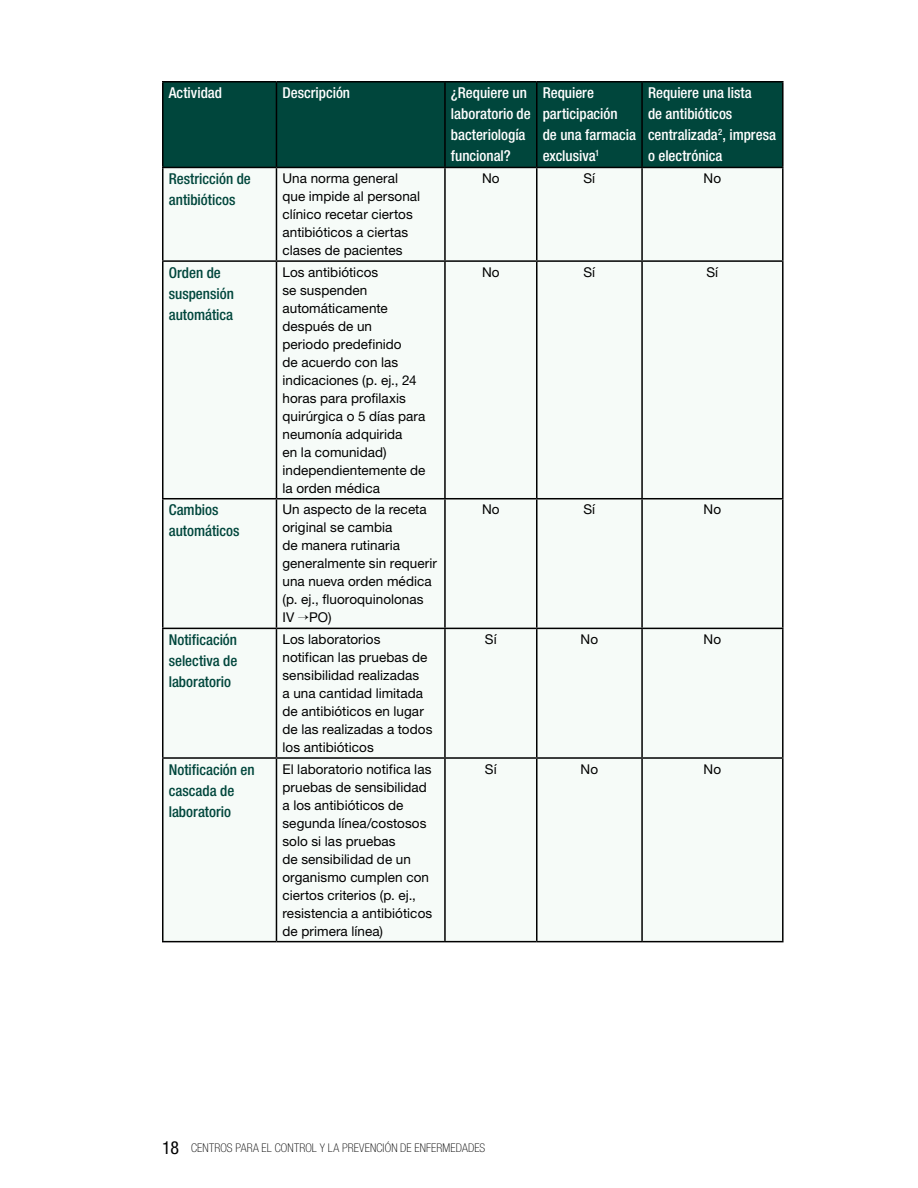
<style>
.page{position:relative;width:918px;height:1188px;background:#fff}
.page>*{position:absolute;margin:0;border:0;box-sizing:border-box;transform-origin:0 0}
.TH_COL_1{font:500 condensed 15px/21px "Helvetica Neue LT Std";color:#fff}
.TH_Row_1A{font:500 condensed 15px/21px "Helvetica Neue LT Std";color:#00463c}
.TD_1A{font:13.5px/18px "Helvetica Neue LT Std";letter-spacing:.005em;color:#000}
.t1{font:100 condensed 12px "Helvetica Neue LT Std";letter-spacing:.01em;color:#000}
.s1{font-weight:400;font-size:18px}
</style>
<div class="page">
<div style="left:164px;top:82px;width:618px;height:85px;background:#00463c"></div>
<div style="left:164px;top:168px;width:618px;height:773px;background:#f6fbf8"></div>
<hr style="left:162px;top:81px;width:114px;height:1px;background:#000">
<hr style="left:162px;top:82px;width:2px;height:85px;background:#000">
<hr style="left:276px;top:81px;width:169px;height:1px;background:#000">
<hr style="left:276px;top:82px;width:1px;height:85px;background:#000">
<hr style="left:445px;top:81px;width:92px;height:1px;background:#000">
<hr style="left:444px;top:82px;width:2px;height:85px;background:#000">
<hr style="left:537px;top:81px;width:105px;height:1px;background:#000">
<hr style="left:536px;top:82px;width:2px;height:85px;background:#000">
<hr style="left:642px;top:81px;width:142px;height:1px;background:#000">
<hr style="left:641px;top:82px;width:2px;height:85px;background:#000">
<hr style="left:782px;top:82px;width:2px;height:85px;background:#000">
<hr style="left:162px;top:167px;width:114px;height:1px;background:#000">
<hr style="left:162px;top:168px;width:2px;height:92px;background:#000">
<hr style="left:276px;top:167px;width:169px;height:1px;background:#000">
<hr style="left:276px;top:168px;width:1px;height:92px;background:#000">
<hr style="left:445px;top:167px;width:92px;height:1px;background:#000">
<hr style="left:444px;top:168px;width:2px;height:92px;background:#000">
<hr style="left:537px;top:167px;width:105px;height:1px;background:#000">
<hr style="left:536px;top:168px;width:2px;height:92px;background:#000">
<hr style="left:642px;top:167px;width:142px;height:1px;background:#000">
<hr style="left:641px;top:168px;width:2px;height:92px;background:#000">
<hr style="left:782px;top:168px;width:2px;height:92px;background:#000">
<hr style="left:162px;top:260px;width:114px;height:2px;background:#000">
<hr style="left:162px;top:262px;width:2px;height:236px;background:#000">
<hr style="left:276px;top:260px;width:169px;height:2px;background:#000">
<hr style="left:276px;top:262px;width:1px;height:236px;background:#000">
<hr style="left:445px;top:260px;width:92px;height:2px;background:#000">
<hr style="left:444px;top:262px;width:2px;height:236px;background:#000">
<hr style="left:537px;top:260px;width:105px;height:2px;background:#000">
<hr style="left:536px;top:262px;width:2px;height:236px;background:#000">
<hr style="left:642px;top:260px;width:142px;height:2px;background:#000">
<hr style="left:641px;top:262px;width:2px;height:236px;background:#000">
<hr style="left:782px;top:262px;width:2px;height:236px;background:#000">
<hr style="left:162px;top:498px;width:114px;height:1px;background:#000">
<hr style="left:162px;top:499px;width:2px;height:129px;background:#000">
<hr style="left:276px;top:498px;width:169px;height:1px;background:#000">
<hr style="left:276px;top:499px;width:1px;height:129px;background:#000">
<hr style="left:445px;top:498px;width:92px;height:1px;background:#000">
<hr style="left:444px;top:499px;width:2px;height:129px;background:#000">
<hr style="left:537px;top:498px;width:105px;height:1px;background:#000">
<hr style="left:536px;top:499px;width:2px;height:129px;background:#000">
<hr style="left:642px;top:498px;width:142px;height:1px;background:#000">
<hr style="left:641px;top:499px;width:2px;height:129px;background:#000">
<hr style="left:782px;top:499px;width:2px;height:129px;background:#000">
<hr style="left:162px;top:628px;width:114px;height:1px;background:#000">
<hr style="left:162px;top:629px;width:2px;height:128px;background:#000">
<hr style="left:276px;top:628px;width:169px;height:1px;background:#000">
<hr style="left:276px;top:629px;width:1px;height:128px;background:#000">
<hr style="left:445px;top:628px;width:92px;height:1px;background:#000">
<hr style="left:444px;top:629px;width:2px;height:128px;background:#000">
<hr style="left:537px;top:628px;width:105px;height:1px;background:#000">
<hr style="left:536px;top:629px;width:2px;height:128px;background:#000">
<hr style="left:642px;top:628px;width:142px;height:1px;background:#000">
<hr style="left:641px;top:629px;width:2px;height:128px;background:#000">
<hr style="left:782px;top:629px;width:2px;height:128px;background:#000">
<hr style="left:162px;top:757px;width:114px;height:2px;background:#000">
<hr style="left:162px;top:759px;width:2px;height:182px;background:#000">
<hr style="left:276px;top:757px;width:169px;height:2px;background:#000">
<hr style="left:276px;top:759px;width:1px;height:182px;background:#000">
<hr style="left:445px;top:757px;width:92px;height:2px;background:#000">
<hr style="left:444px;top:759px;width:2px;height:182px;background:#000">
<hr style="left:537px;top:757px;width:105px;height:2px;background:#000">
<hr style="left:536px;top:759px;width:2px;height:182px;background:#000">
<hr style="left:642px;top:757px;width:142px;height:2px;background:#000">
<hr style="left:641px;top:759px;width:2px;height:182px;background:#000">
<hr style="left:782px;top:759px;width:2px;height:182px;background:#000">
<hr style="left:162px;top:941px;width:114px;height:1px;background:#000">
<hr style="left:276px;top:941px;width:169px;height:1px;background:#000">
<hr style="left:445px;top:941px;width:92px;height:1px;background:#000">
<hr style="left:537px;top:941px;width:105px;height:1px;background:#000">
<hr style="left:642px;top:941px;width:142px;height:1px;background:#000">
<p class="TH_COL_1" style="left:169px;top:82px;width:55px">Actividad</p>
<p class="TH_COL_1" style="left:282px;top:82px;width:69px">Descripción</p>
<p class="TH_COL_1" style="left:451px;top:82px;width:81px">¿Requiere un laboratorio de bacteriología funcional?</p>
<p class="TH_COL_1" style="left:543px;top:82px;width:95px">Requiere participación<br>de una farmacia exclusiva<sup>1</sup></p>
<p class="TH_COL_1" style="left:648px;top:82px;width:130px">Requiere una lista<br>de antibióticos centralizada<sup>2</sup>, impresa o electrónica</p>
<p class="TH_Row_1A" style="left:169px;top:168px;width:84px">Restricción de antibióticos</p>
<p class="TD_1A" style="left:282px;top:169px;width:139px">Una norma general que impide al personal clínico recetar ciertos antibióticos a ciertas clases de pacientes</p>
<p class="TD_1A" style="left:482px;top:169px;width:19px">No</p>
<p class="TD_1A" style="left:584px;top:169px;width:13px">Sí</p>
<p class="TD_1A" style="left:704px;top:169px;width:19px">No</p>
<p class="TH_Row_1A" style="left:169px;top:262px;width:67px">Orden de suspensión automática</p>
<p class="TD_1A" style="left:282px;top:263px;width:145px">Los antibióticos<br>se suspenden automáticamente después de un<br>periodo predefinido<br>de acuerdo con las indicaciones (p. ej., 24 horas para profilaxis quirúrgica o 5 días para neumonía adquirida<br>en la comunidad) independientemente de la orden médica</p>
<p class="TD_1A" style="left:482px;top:263px;width:19px">No</p>
<p class="TD_1A" style="left:584px;top:263px;width:13px">Sí</p>
<p class="TD_1A" style="left:707px;top:263px;width:13px">Sí</p>
<p class="TH_Row_1A" style="left:169px;top:499px;width:72px">Cambios automáticos</p>
<p class="TD_1A" style="left:282px;top:500px;width:156px">Un aspecto de la receta original se cambia<br>de manera rutinaria generalmente sin requerir una nueva orden médica (p. ej., fluoroquinolonas<br>IV →PO)</p>
<p class="TD_1A" style="left:482px;top:500px;width:19px">No</p>
<p class="TD_1A" style="left:584px;top:500px;width:13px">Sí</p>
<p class="TD_1A" style="left:704px;top:500px;width:19px">No</p>
<p class="TH_Row_1A" style="left:169px;top:629px;width:70px;text-align:justify">Notificación selectiva de laboratorio</p>
<p class="TD_1A" style="left:282px;top:630px;width:151px">Los laboratorios notifican las pruebas de sensibilidad realizadas<br>a una cantidad limitada de antibióticos en lugar de las realizadas a todos los antibióticos</p>
<p class="TD_1A" style="left:485px;top:630px;width:13px">Sí</p>
<p class="TD_1A" style="left:581px;top:630px;width:19px">No</p>
<p class="TD_1A" style="left:704px;top:630px;width:19px">No</p>
<p class="TH_Row_1A" style="left:169px;top:759px;width:87px">Notificación en cascada de laboratorio</p>
<p class="TD_1A" style="left:282px;top:760px;width:151px">El laboratorio notifica las pruebas de sensibilidad a los antibióticos de segunda línea/costosos solo si las pruebas<br>de sensibilidad de un organismo cumplen con ciertos criterios (p. ej., resistencia a antibióticos de primera línea)</p>
<p class="TD_1A" style="left:485px;top:760px;width:13px">Sí</p>
<p class="TD_1A" style="left:581px;top:760px;width:19px">No</p>
<p class="TD_1A" style="left:704px;top:760px;width:19px">No</p>
<p class="t1" style="left:162px;top:1141px;width:325px"><span class="s1">18</span> CENTROS PARA EL CONTROL Y LA PREVENCIÓN DE ENFERMEDADES</p>
</div>
